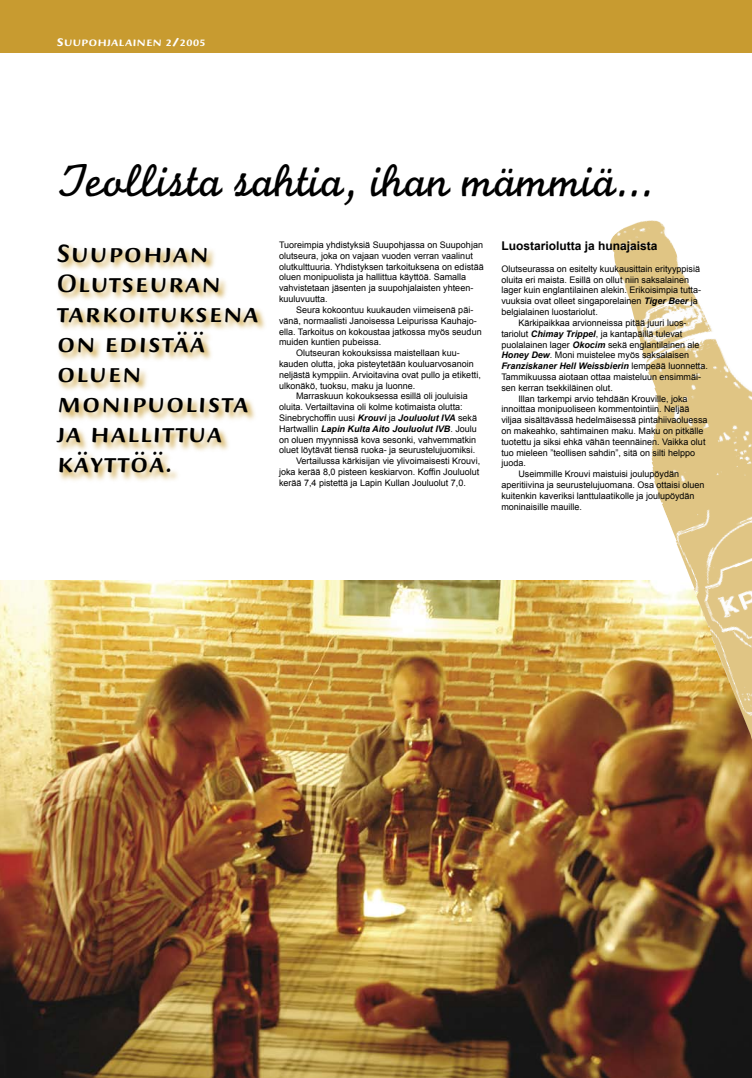
<style>
.page{position:relative;width:752px;height:1078px;background:#fff}
.page>*{position:absolute;margin:0;border:0;box-sizing:border-box;transform-origin:0 0}
.t1{font:48px "Monoline Script MT Std";color:#000}
.t2{font:500 27px/30px "Briem Script Std";letter-spacing:.01em;color:#000}
.t3{font:700 12px "Arial";color:#000}
.t4{font:700 10px "Briem Script Std";letter-spacing:.05em;color:#fff;scale:1.1 1}
.t5{font:9px/10.8px "Arial";color:#000}
.t6{font:italic 700 9px "Arial";color:#000}
.s1{font-size:12px}
.s2{font-weight:700;font-style:italic}
.s3{font-weight:400;font-style:normal}
</style>
<div class="page">
<div style="left:0;top:0;width:751px;height:52px;background:#c89b30"></div>
<img style="left:0;top:580px;width:751px;height:497px">
<img style="left:604px;top:220px;width:147px;height:382px">
<svg style="left:58px;top:244px;width:207px;height:237px"></svg>
<p class="t4" style="left:57px;top:37px;width:137px"><span class="s1">S</span>UUPOHJALAINEN 2<span class="s1">/</span>2005</p>
<h1 class="t1" style="left:57px;top:152px;width:598px">Teollista sahtia, ihan mämmiä...</h1>
<h3 class="t3" style="left:501px;top:238px;width:158px">Luostariolutta ja hunajaista</h3>
<p class="t5" style="left:501px;top:263px;width:200px">Olutseurassa on esitelty kuukausittain erityyppisiä</p>
<p class="t5" style="left:501px;top:274px;width:189px">oluita eri maista. Esillä on ollut niin saksalainen</p>
<p class="t5" style="left:501px;top:285px;width:201px">lager kuin englantilainen alekin. Erikoisimpia tutta-</p>
<p class="t5" style="left:501px;top:296px;width:198px">vuuksia ovat olleet singaporelainen <span class="s2">Tiger Beer</span> ja</p>
<p class="t5" style="left:501px;top:306px;width:98px">belgialainen luostariolut.</p>
<p class="t5" style="left:518px;top:317px;width:170px">Kärkipaikkaa arvionneissa pitää juuri luos-</p>
<p class="t5" style="left:501px;top:328px;width:182px">tariolut <span class="s2">Chimay Trippel</span>, ja kantapäillä tulevat</p>
<p class="t5" style="left:501px;top:339px;width:200px">puolalainen lager <span class="s2">Okocim</span> sekä englantilainen ale</p>
<p class="t5" style="left:501px;top:350px;width:189px"><span class="s2">Honey Dew</span>. Moni muistelee myös saksalaisen</p>
<p class="t6" style="left:501px;top:360px;width:208px">Franziskaner Hell Weissbierin <span class="s3">lempeää luonnetta.</span></p>
<p class="t5" style="left:501px;top:371px;width:201px">Tammikuussa aiotaan ottaa maisteluun ensimmäi-</p>
<p class="t5" style="left:501px;top:382px;width:113px">sen kerran tsekkiläinen olut.</p>
<p class="t5" style="left:518px;top:393px;width:171px">Illan tarkempi arvio tehdään Krouville, joka</p>
<p class="t5" style="left:501px;top:404px;width:190px">innoittaa monipuoliseen kommentointiin. Neljää</p>
<p class="t5" style="left:501px;top:414px;width:208px">viljaa sisältävässä hedelmäisessä pintahiivaoluessa</p>
<p class="t5" style="left:501px;top:425px;width:204px">on makeahko, sahtimainen maku. Maku on pitkälle</p>
<p class="t5" style="left:501px;top:436px;width:205px">tuotettu ja siksi ehkä vähän teennäinen. Vaikka olut</p>
<p class="t5" style="left:501px;top:447px;width:195px">tuo mieleen ”teollisen sahdin”, sitä on silti helppo</p>
<p class="t5" style="left:501px;top:458px;width:26px">juoda.</p>
<p class="t5" style="left:518px;top:468px;width:162px">Useimmille Krouvi maistuisi joulupöydän</p>
<p class="t5" style="left:501px;top:479px;width:205px">aperitiivina ja seurustelujuomana. Osa ottaisi oluen</p>
<p class="t5" style="left:501px;top:490px;width:195px">kuitenkin kaveriksi lanttulaatikolle ja joulupöydän</p>
<p class="t5" style="left:501px;top:501px;width:82px">moninaisille mauille.</p>
<p class="t5" style="left:279px;top:239px;width:206px">Tuoreimpia yhdistyksiä Suupohjassa on Suupohjan olutseura, joka on vajaan vuoden verran vaalinut olutkulttuuria. Yhdistyksen tarkoituksena on edistää oluen monipuolista ja hallittua käyttöä. Samalla vahvistetaan jäsenten ja suupohjalaisten yhteen&shy;kuuluvuutta.</p>
<p class="t5" style="left:296px;top:304px;width:179px">Seura kokoontuu kuukauden viimeisenä päi-</p>
<p class="t5" style="left:279px;top:315px;width:199px">vänä, normaalisti Janoisessa Leipurissa Kauhajo-</p>
<p class="t5" style="left:279px;top:326px;width:204px">ella. Tarkoitus on kokoustaa jatkossa myös seudun</p>
<p class="t5" style="left:279px;top:337px;width:104px">muiden kuntien pubeissa.</p>
<p class="t5" style="left:296px;top:347px;width:165px">Olutseuran kokouksissa maistellaan kuu-</p>
<p class="t5" style="left:279px;top:358px;width:196px">kauden olutta, joka pisteytetään kouluarvosanoin</p>
<p class="t5" style="left:279px;top:369px;width:203px">neljästä kymppiin. Arvioitavina ovat pullo ja etiketti,</p>
<p class="t5" style="left:279px;top:380px;width:138px">ulkonäkö, tuoksu, maku ja luonne.</p>
<p class="t5" style="left:296px;top:391px;width:173px">Marraskuun kokouksessa esillä oli jouluisia</p>
<p class="t5" style="left:279px;top:401px;width:185px">oluita. Vertailtavina oli kolme kotimaista olutta:</p>
<p class="t5" style="left:279px;top:412px;width:199px">Sinebrychoffin uusi <span class="s2">Krouvi</span> ja <span class="s2">Jouluolut IVA</span> sekä</p>
<p class="t6" style="left:279px;top:422px;width:199px"><span class="s3">Hartwallin</span> Lapin Kulta Aito Jouluolut IVB<span class="s3">. Joulu</span></p>
<p class="t5" style="left:279px;top:434px;width:199px">on oluen myynnissä kova sesonki, vahvemmatkin</p>
<p class="t5" style="left:279px;top:445px;width:198px">oluet löytävät tiensä ruoka- ja seurustelujuomiksi.</p>
<p class="t5" style="left:296px;top:455px;width:186px">Vertailussa kärkisijan vie ylivoimaisesti Krouvi,</p>
<p class="t5" style="left:279px;top:466px;width:202px">joka kerää 8,0 pisteen keskiarvon. Koffin Jouluolut</p>
<p class="t5" style="left:279px;top:477px;width:188px">kerää 7,4 pistettä ja Lapin Kullan Jouluolut 7,0.</p>
<h2 class="t2" style="left:57px;top:238px;width:204px">Suupohjan<br>Olutseuran tarkoituksena on edistää oluen monipuolista ja hallittua käyttöä.</h2>
</div>
